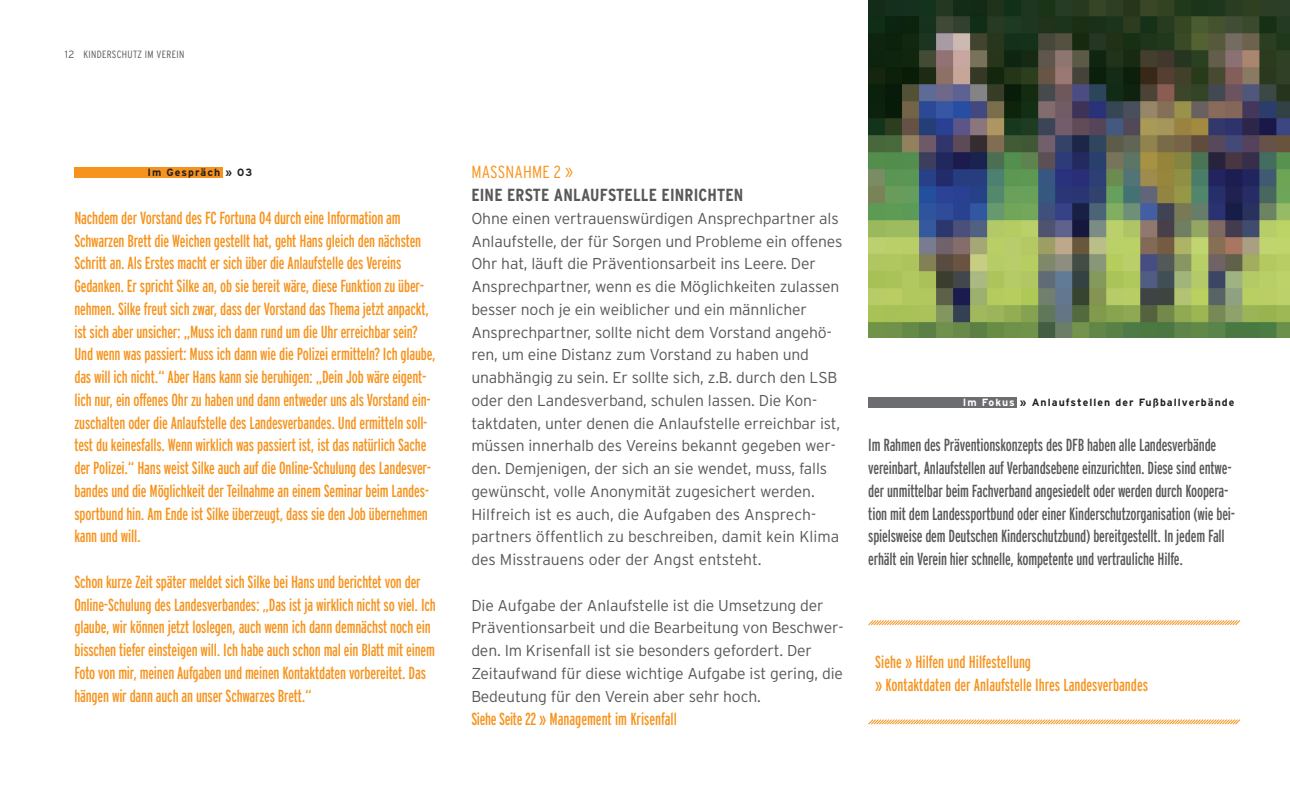
<style>
.page{position:relative;width:1290px;height:794px;background:#fff}
.page>*{position:absolute;margin:0;border:0;box-sizing:border-box;transform-origin:0 0}
.ImGespräch_9_13{font:extra-condensed 17.5px/22.8px "Interstate";letter-spacing:-.01em;color:#f7931d}
.Focus_10_13{font:extra-condensed 17.5px/22.8px "Interstate";letter-spacing:-.01em;color:#57585a}
.BU_9_13{font:extra-condensed 17.5px "Interstate";color:#f7931d}
.Focus_10_13-2{font:extra-condensed 17.5px "Interstate";color:#f7931d}
.ZÜ{font:700 condensed 17.5px "Interstate";letter-spacing:.01em;color:#57585a}
.ZÜ_Massnahme{font:300 condensed 17.5px "Interstate";letter-spacing:.01em;color:#f7931d}
.Fliesstext{font:300 15.75px/22.8px "Interstate";letter-spacing:-.01em;color:#57585a}
.Fliesstext-2{font:700 10.5px "Interstate";letter-spacing:.1em;color:#231f20}
.Fliesstext-3{font:300 condensed 10.5px "Interstate";letter-spacing:.03em;color:#57585a}
.Fliesstext-4{font:300 10.5px "Interstate";color:#57585a}
.s1{color:#fff}
</style>
<div class="page">
<div style="left:868px;top:397px;width:149px;height:11px;background:#6c6d70"></div>
<img style="left:868px;top:0;width:422px;height:337px">
<div style="left:74px;top:167px;width:149px;height:11px;background:#f7931d"></div>
<svg style="left:868px;top:620px;width:373px;height:6px"></svg>
<svg style="left:868px;top:719px;width:373px;height:6px"></svg>
<p class="Fliesstext-4" style="left:65px;top:48px;width:11px">12</p>
<p class="Fliesstext-3" style="left:83px;top:48px;width:102px">KINDERSCHUTZ IM VEREIN</p>
<p class="Fliesstext-2" style="left:147px;top:166px;width:106px">Im Gespräch » 03</p>
<p class="ImGespräch_9_13" style="left:74px;top:206px;width:363px">Nachdem der Vorstand des FC Fortuna 04 durch eine Information am Schwarzen Brett die Weichen gestellt hat, geht Hans gleich den nächsten Schritt an. Als Erstes macht er sich über die Anlaufstelle des Vereins Gedanken. Er spricht Silke an, ob sie bereit wäre, diese Funktion zu über&shy;nehmen. Silke freut sich zwar, dass der Vorstand das Thema jetzt anpackt, ist sich aber unsicher: „Muss ich dann rund um die Uhr erreichbar sein?<br>Und wenn was passiert: Muss ich dann wie die Polizei ermitteln? Ich glaube, das will ich nicht.“ Aber Hans kann sie beruhigen: „Dein Job wäre eigent&shy;lich nur, ein offenes Ohr zu haben und dann entweder uns als Vorstand ein&shy;zuschalten oder die Anlaufstelle des Landesverbandes. Und ermitteln soll&shy;test du keinesfalls. Wenn wirklich was passiert ist, ist das natürlich Sache der Polizei.“ Hans weist Silke auch auf die Online-Schulung des Landesver&shy;bandes und die Möglichkeit der Teilnahme an einem Seminar beim Landes&shy;sportbund hin. Am Ende ist Silke überzeugt, dass sie den Job übernehmen kann und will.</p>
<p class="ImGespräch_9_13" style="left:74px;top:570px;width:363px">Schon kurze Zeit später meldet sich Silke bei Hans und berichtet von der Online-Schulung des Landesverbandes: „Das ist ja wirklich nicht so viel. Ich glaube, wir können jetzt loslegen, auch wenn ich dann demnächst noch ein bisschen tiefer einsteigen will. Ich habe auch schon mal ein Blatt mit einem Foto von mir, meinen Aufgaben und meinen Kontaktdaten vorbereitet. Das hängen wir dann auch an unser Schwarzes Brett.“</p>
<p class="ZÜ_Massnahme" style="left:471px;top:162px;width:103px">MASSNAHME 2 »</p>
<p class="ZÜ" style="left:471px;top:185px;width:274px">EINE ERSTE ANLAUFSTELLE EINRICHTEN</p>
<p class="Fliesstext" style="left:471px;top:207px;width:373px">Ohne einen vertrauenswürdigen Ansprechpartner als Anlaufstelle, der für Sorgen und Probleme ein offenes Ohr hat, läuft die Präventionsarbeit ins Leere. Der Ansprechpartner, wenn es die Möglichkeiten zulassen besser noch je ein weiblicher und ein männlicher Ansprechpartner, sollte nicht dem Vorstand angehö&shy;ren, um eine Distanz zum Vorstand zu haben und unabhängig zu sein. Er sollte sich, z.B. durch den LSB oder den Landesverband, schulen lassen. Die Kon&shy;taktdaten, unter denen die Anlaufstelle erreichbar ist, müssen innerhalb des Vereins bekannt gegeben wer&shy;den. Demjenigen, der sich an sie wendet, muss, falls gewünscht, volle Anonymität zugesichert werden.<br>Hilfreich ist es auch, die Aufgaben des Ansprech&shy;partners öffentlich zu beschreiben, damit kein Klima des Misstrauens oder der Angst entsteht.</p>
<p class="Fliesstext" style="left:471px;top:593px;width:374px">Die Aufgabe der Anlaufstelle ist die Umsetzung der Präventionsarbeit und die Bearbeitung von Beschwer&shy;den. Im Krisenfall ist sie besonders gefordert. Der Zeitaufwand für diese wichtige Aufgabe ist gering, die Bedeutung für den Verein aber sehr hoch.</p>
<p class="BU_9_13" style="left:471px;top:708px;width:207px">Siehe Seite 22 » Management im Krisenfall</p>
<p class="Fliesstext-2" style="left:963px;top:396px;width:273px"><span class="s1">Im Fokus</span> » Anlaufstellen der Fußballverbände</p>
<p class="Focus_10_13" style="left:868px;top:434px;width:368px">Im Rahmen des Präventionskonzepts des DFB haben alle Landesverbände vereinbart, Anlaufstellen auf Verbandsebene einzurichten. Diese sind entwe&shy;der unmittelbar beim Fachverband angesiedelt oder werden durch Koopera&shy;tion mit dem Landessportbund oder einer Kinderschutzorganisation (wie bei&shy;spielsweise dem Deutschen Kinderschutzbund) bereitgestellt. In jedem Fall erhält ein Verein hier schnelle, kompetente und vertrauliche Hilfe.</p>
<p class="BU_9_13" style="left:875px;top:652px;width:157px">Siehe » Hilfen und Hilfestellung</p>
<p class="Focus_10_13-2" style="left:875px;top:675px;width:274px">» Kontaktdaten der Anlaufstelle Ihres Landesverbandes</p>
</div>
